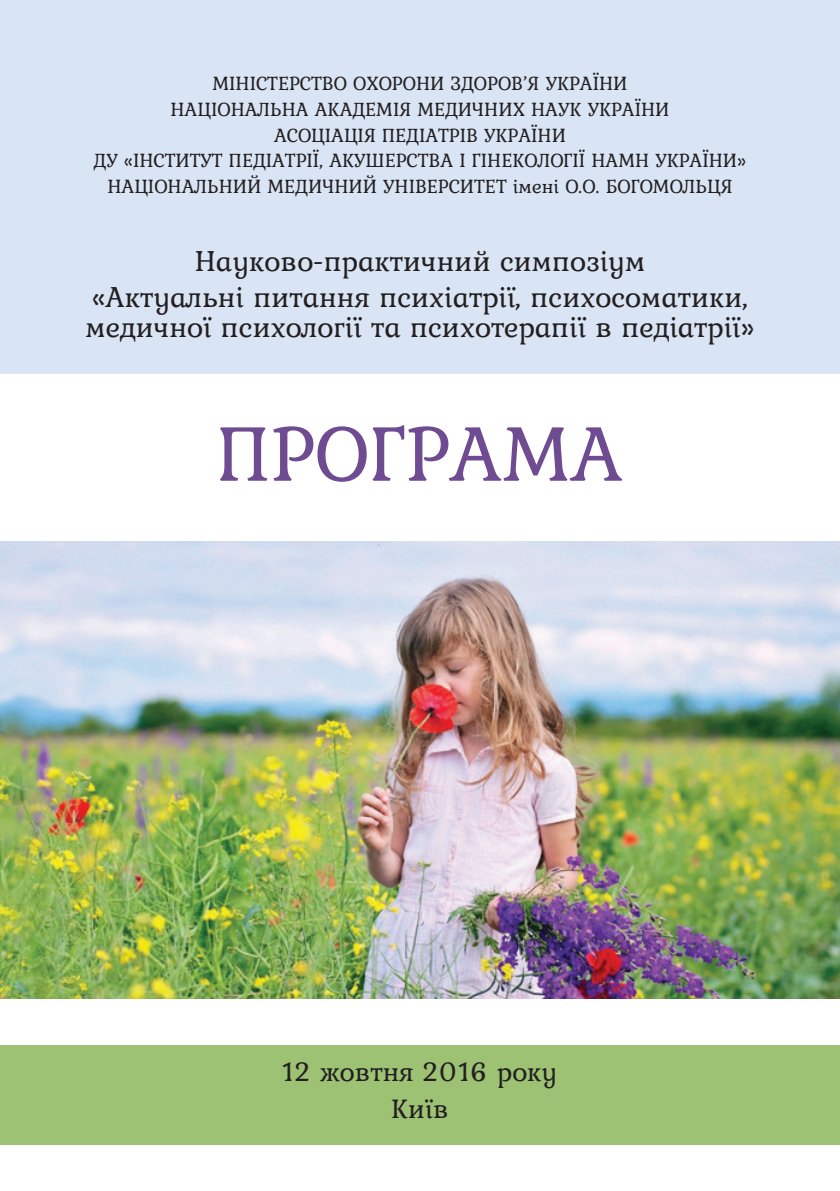
<style>
.page{position:relative;width:840px;height:1191px;background:#fff}
.page>*{position:absolute;margin:0;border:0;box-sizing:border-box;transform-origin:0 0}
.t1{font:82px "Kurale";color:#6f4b91}
.t2{font:30px/35.6px "Kurale";color:#231f20;text-align:center}
.t3{font:28px/37px "Kurale";color:#231f20;text-align:center}
.t4{font:20px/25.6px "Kurale";color:#231f20;text-align:center}
</style>
<div class="page">
<div style="left:0;top:1044px;width:839px;height:100px;background:#9dc274"></div>
<div style="left:0;top:0;width:839px;height:373px;background:#d9e5f4"></div>
<img style="left:0;top:541px;width:839px;height:457px">
<p class="t4" style="left:93px;top:70px;width:654px">МІНІСТЕРСТВО ОХОРОНИ ЗДОРОВ’Я УКРАЇНИ<br>НАЦІОНАЛЬНА АКАДЕМІЯ МЕДИЧНИХ НАУК УКРАЇНИ<br>АСОЦІАЦІЯ ПЕДІАТРІВ УКРАЇНИ<br>ДУ «ІНСТИТУТ ПЕДІАТРІЇ, АКУШЕРСТВА І ГІНЕКОЛОГІЇ НАМН УКРАЇНИ» НАЦІОНАЛЬНИЙ МЕДИЧНИЙ УНІВЕРСИТЕТ імені О.О. БОГОМОЛЬЦЯ</p>
<h2 class="t2" style="left:92px;top:243px;width:657px">Науково-практичний симпозіум<br>«Актуальні питання психіатрії, психосоматики,</h2>
<h2 class="t2" style="left:86px;top:308px;width:670px">медичної психології та психотерапії в педіатрії»</h2>
<h1 class="t1" style="left:216px;top:390px;width:408px">ПРОГРАМА</h1>
<h3 class="t3" style="left:282px;top:1052px;width:276px">12 жовтня 2016 року<br>Київ</h3>
</div>
